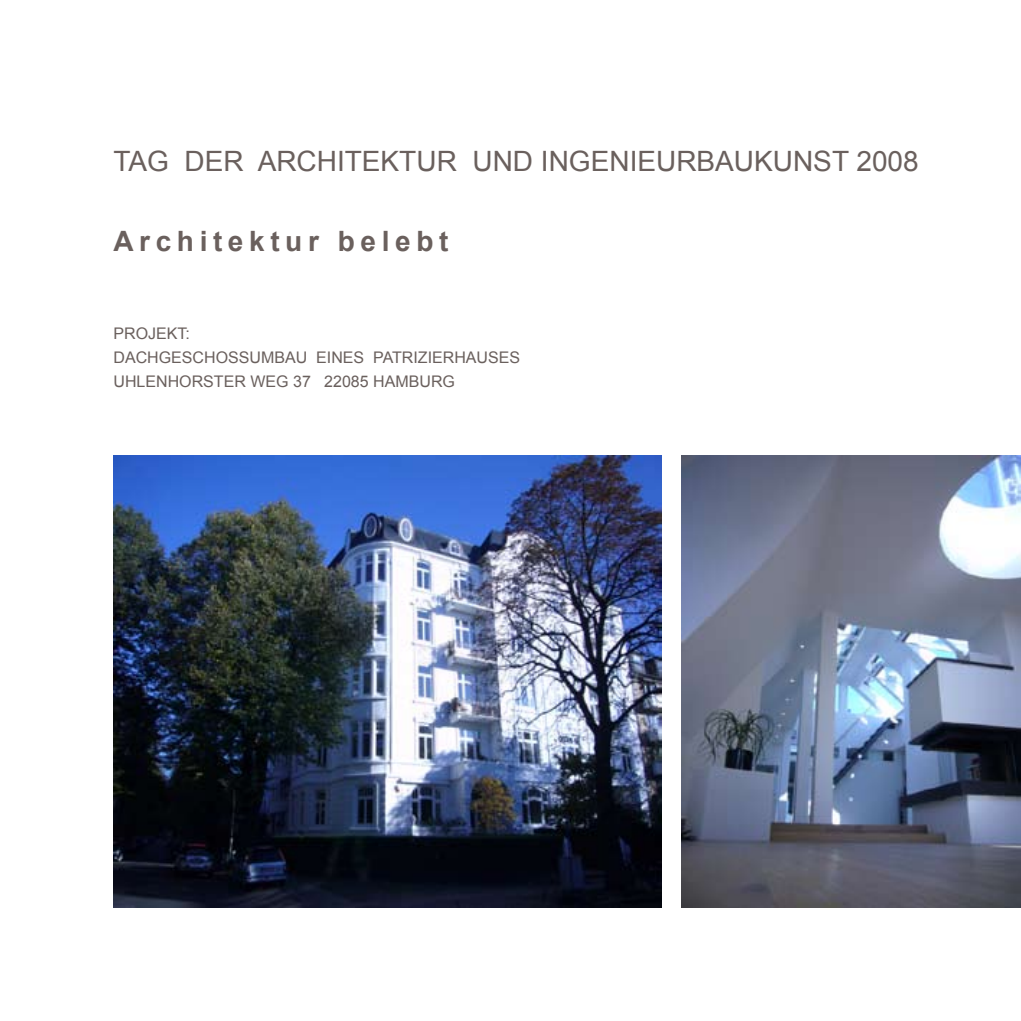
<style>
.page{position:relative;width:1021px;height:1021px;background:#fff}
.page>*{position:absolute;margin:0;border:0;box-sizing:border-box;transform-origin:0 0}
.t1{font:28px "Arial";color:#6a605d}
.t2{font:700 28px "Arial";letter-spacing:.2em;color:#6a605d}
.t3{font:16px/24px "Arial";color:#6a605d}
</style>
<div class="page">
<img style="left:681px;top:455px;width:339px;height:452px">
<img style="left:113px;top:455px;width:548px;height:452px">
<h1 class="t1" style="left:113px;top:142px;width:806px">TAG DER ARCHITEKTUR UND INGENIEURBAUKUNST 2008</h1>
<h1 class="t2" style="left:113px;top:222px;width:336px">Architektur belebt</h1>
<p class="t3" style="left:113px;top:321px;width:408px">PROJEKT:<br>DACHGESCHOSSUMBAU EINES PATRIZIERHAUSES<br>UHLENHORSTER WEG 37 22085 HAMBURG</p>
</div>
